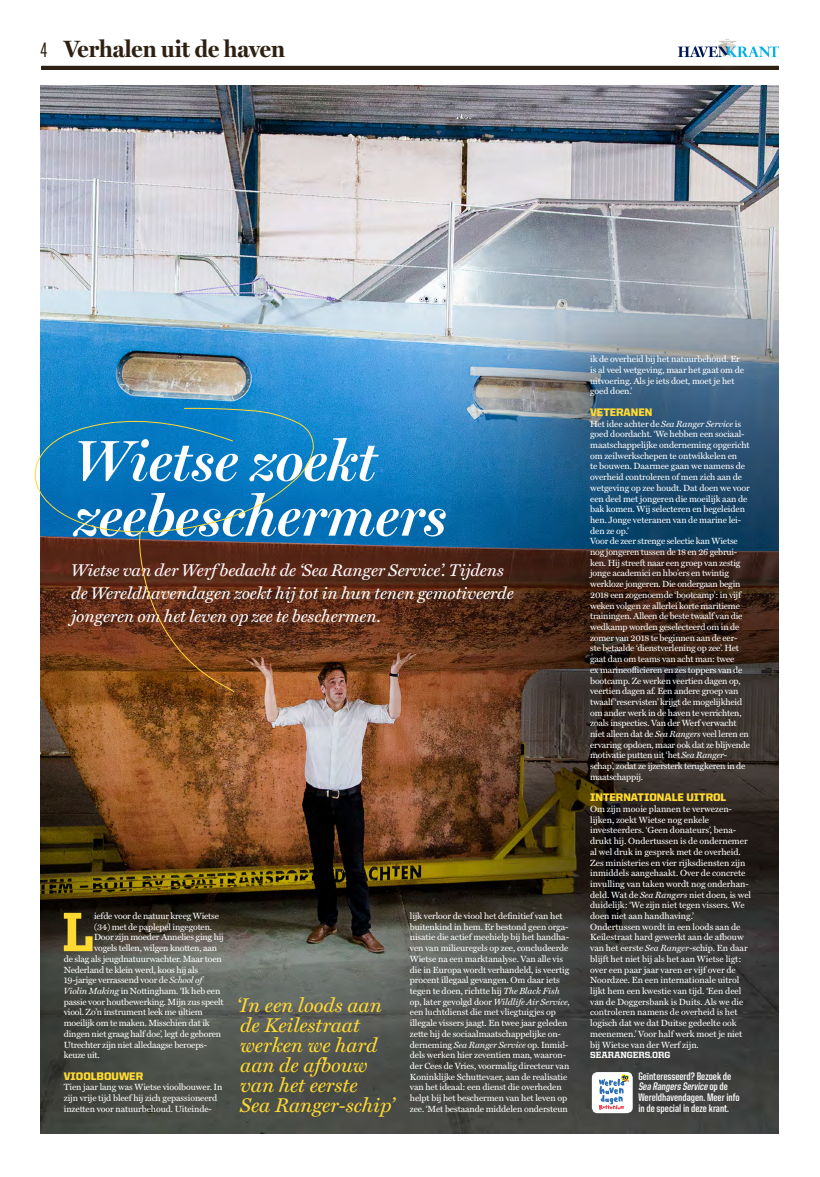
<style>
.page{position:relative;width:820px;height:1177px;background:#fff}
.page>*{position:absolute;margin:0;border:0;box-sizing:border-box;transform-origin:0 0}
.t1{font:italic 600 57.7px/55px "Miller Display";color:#fff}
.t2{font:800 55.5px "United Serif Reg";color:#ffda31}
.t3{font:700 23.7px "Miller Display";color:#2e2113}
.t4{font:italic 20px/20px "Miller Text";color:#ffda31}
.t5{font:italic 17px/23px "Miller Text";letter-spacing:-.005em;color:#fff}
.t6{font:700 11px/10.7px "United Sans Cond";color:#fff}
.t7{font:900 11px "United Sans Reg";color:#ffda31}
.t8{font:9px/10.7px "Miller Text";letter-spacing:-.01em;color:#fff}
.t9{font:800 9px "United Serif Reg";letter-spacing:-.005em;color:#fff}
.s1{font-family:"Benton Sans Extra Comp";font-weight:400;font-size:19.5px}
.s2{font-style:italic}
</style>
<div class="page">
<img style="left:40px;top:85px;width:738px;height:1048px">
<hr style="left:41px;top:66px;width:737px;height:4px;background:#2e2113">
<svg style="left:702px;top:65px;width:40px;height:1px"></svg>
<svg style="left:677px;top:39px;width:101px;height:19px"></svg>
<svg style="left:34px;top:408px;width:280px;height:284px;background:#425868"></svg>
<div style="left:591px;top:1071px;width:41px;height:42px;background:#fff;border-radius:6px"></div>
<svg style="left:598px;top:1074px;width:31px;height:35px"></svg>
<h3 class="t3" style="left:40px;top:35px;width:246px"><span class="s1">4</span> Verhalen uit de haven</h3>
<h1 class="t1" style="left:74px;top:433px;width:374px">Wietse zoekt zeebeschermers</h1>
<h3 class="t5" style="left:71px;top:559px;width:444px">Wietse van der Werf bedacht de ‘Sea Ranger Service’. Tijdens de Wereldhavendagen zoekt hij tot in hun tenen gemotiveerde jongeren om het leven op zee te beschermen.</h3>
<h2 class="t2" style="left:62px;top:901px;width:33px">L</h2>
<p class="t8" style="left:94px;top:910px;width:126px">iefde voor de natuur kreeg Wietse</p>
<p class="t8" style="left:94px;top:921px;width:119px">(34) met de paplepel ingegoten.</p>
<p class="t8" style="left:94px;top:931px;width:131px">Door zijn moeder Annelies ging hij</p>
<p class="t8" style="left:94px;top:942px;width:124px">vogels tellen, wilgen knotten, aan</p>
<p class="t8" style="left:64px;top:953px;width:159px">de slag als jeugdnatuurwachter. Maar toen</p>
<p class="t8" style="left:64px;top:964px;width:136px">Nederland te klein werd, koos hij als</p>
<p class="t8" style="left:64px;top:974px;width:140px">19-jarige verrassend voor de <span class="s2">School of</span></p>
<p class="t8" style="left:64px;top:985px;width:158px"><span class="s2">Violin Making</span> in Nottingham. ‘Ik heb een</p>
<p class="t8" style="left:64px;top:996px;width:161px">passie voor houtbewerking. Mijn zus speelt</p>
<p class="t8" style="left:64px;top:1006px;width:140px">viool. Zo’n instrument leek me ultiem</p>
<p class="t8" style="left:64px;top:1017px;width:147px">moeilijk om te maken. Misschien dat ik</p>
<p class="t8" style="left:64px;top:1028px;width:159px">dingen niet graag half doe’, legt de geboren</p>
<p class="t8" style="left:64px;top:1038px;width:145px">Utrechter zijn niet alledaagse beroeps-</p>
<p class="t8" style="left:64px;top:1049px;width:37px">keuze uit.</p>
<p class="t7" style="left:64px;top:1069px;width:81px">VIOOLBOUWER</p>
<p class="t8" style="left:64px;top:1081px;width:160px">Tien jaar lang was Wietse vioolbouwer. In zijn vrije tijd bleef hij zich gepassioneerd inzetten voor natuurbehoud. Uiteinde-</p>
<h3 class="t4" style="left:236px;top:994px;width:159px">‘In een loods aan de Keilestraat werken we hard aan de afbouw van het eerste<br>Sea Ranger-schip’</h3>
<p class="t8" style="left:409px;top:910px;width:161px">lijk verloor de viool het definitief van het buitenkind in hem. Er bestond geen orga&shy;nisatie die actief meehielp bij het handha&shy;ven van milieuregels op zee, concludeerde Wietse na een marktanalyse. Van alle vis die in Europa wordt verhandeld, is veertig procent illegaal gevangen. Om daar iets tegen te doen, richtte hij <span class="s2">The Black Fish </span>op, later gevolgd door <span class="s2">Wildlife Air Service</span>, een luchtdienst die met vliegtuigjes op illegale vissers jaagt. En twee jaar geleden zette hij de sociaalmaatschappelijke on&shy;derneming <span class="s2">Sea Ranger Service</span> op. Inmid&shy;dels werken hier zeventien man, waaron&shy;der Cees de Vries, voormalig directeur van Koninklijke Schuttevaer, aan de realisatie van het ideaal: een dienst die overheden helpt bij het beschermen van het leven op zee. ‘Met bestaande middelen ondersteun</p>
<p class="t8" style="left:590px;top:354px;width:155px">ik de overheid bij het natuurbehoud. Er is al veel wetgeving, maar het gaat om de uitvoering. Als je iets doet, moet je het goed doen.’</p>
<p class="t7" style="left:590px;top:406px;width:64px">VETERANEN</p>
<p class="t8" style="left:590px;top:418px;width:161px">Het idee achter de <span class="s2">Sea Ranger Service</span> is goed doordacht. ‘We hebben een sociaal&shy;maatschappelijke onderneming opgericht om zeilwerkschepen te ontwikkelen en<br>te bouwen. Daarmee gaan we namens de overheid controleren of men zich aan de wetgeving op zee houdt. Dat doen we voor een deel met jongeren die moeilijk aan de bak komen. Wij selecteren en begeleiden hen. Jonge veteranen van de marine lei&shy;den ze op.’<br>Voor de zeer strenge selectie kan Wietse nog jongeren tussen de 18 en 26 gebrui&shy;ken. Hij streeft naar een groep van zestig jonge academici en hbo’ers en twintig werkloze jongeren. Die ondergaan begin 2018 een zogenoemde ‘bootcamp’: in vijf weken volgen ze allerlei korte maritieme trainingen. Alleen de beste twaalf van die wedkamp worden geselecteerd om in de zomer van 2018 te beginnen aan de eer&shy;ste betaalde ‘dienstverlening op zee’. Het gaat dan om teams van acht man: twee<br>ex marineofficieren en zes toppers van de bootcamp. Ze werken veertien dagen op, veertien dagen af. Een andere groep van twaalf ‘reservisten’ krijgt de mogelijkheid om ander werk in de haven te verrichten, zoals inspecties. Van der Werf verwacht niet alleen dat de <span class="s2">Sea Rangers</span> veel leren en ervaring opdoen, maar ook dat ze blijvende motivatie putten uit ‘het <span class="s2">Sea Ranger&shy;</span>schap’, zodat ze ijzersterk terugkeren in de maatschappij.</p>
<p class="t7" style="left:590px;top:791px;width:138px">INTERNATIONALE UITROL</p>
<p class="t8" style="left:590px;top:803px;width:162px">Om zijn mooie plannen te verwezen&shy;lijken, zoekt Wietse nog enkele investeerders. ‘Geen donateurs’, bena&shy;drukt hij. Ondertussen is de ondernemer al wel druk in gesprek met de overheid.<br>Zes ministeries en vier rijksdiensten zijn inmiddels aangehaakt. Over de concrete invulling van taken wordt nog onderhan&shy;deld. Wat de <span class="s2">Sea Rangers</span> niet doen, is wel duidelijk: ‘We zijn niet tegen vissers. We doen niet aan handhaving.’<br>Ondertussen wordt in een loods aan de Keilestraat hard gewerkt aan de afbouw van het eerste <span class="s2">Sea Ranger</span>-schip. En daar blijft het niet bij als het aan Wietse ligt: over een paar jaar varen er vijf over de Noordzee. En een internationale uitrol lijkt hem een kwestie van tijd. ‘Een deel van de Doggersbank is Duits. Als we die controleren namens de overheid is het logisch dat we dat Duitse gedeelte ook meenemen.’ Voor half werk moet je niet bij Wietse van der Werf zijn.</p>
<p class="t9" style="left:590px;top:1050px;width:82px">SEARANGERS.ORG</p>
<p class="t6" style="left:638px;top:1070px;width:103px">Geïnteresseerd? Bezoek de<br><span class="s2">Sea Rangers Service</span> o p d e<br>Wereldhavendagen. Meer info in de special in deze krant.</p>
</div>
